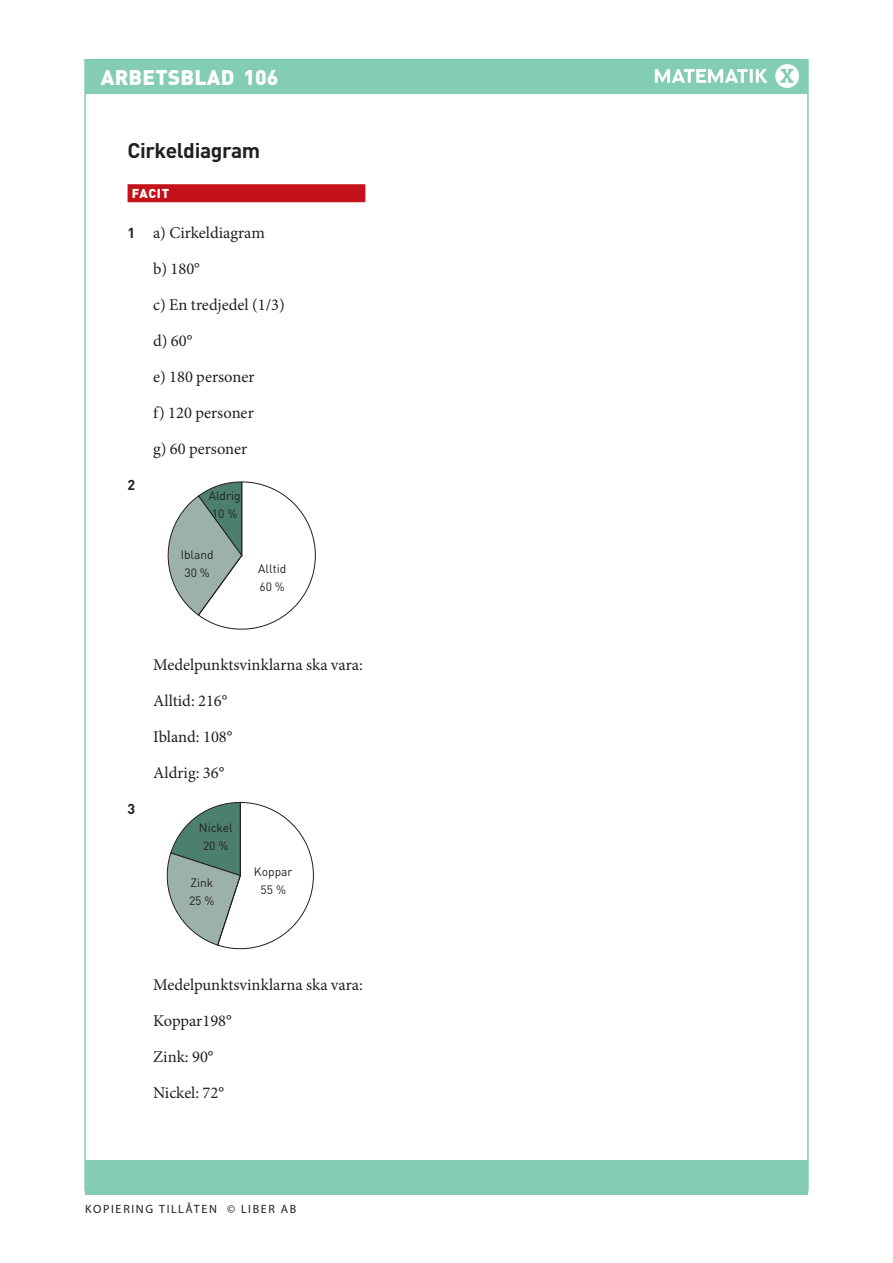
<style>
.page{position:relative;width:893px;height:1263px;background:#fff}
.page>*{position:absolute;margin:0;border:0;box-sizing:border-box;transform-origin:0 0}
.Antal_ratt{font:900 21px "DIN Pro";letter-spacing:.01em;color:#fff}
.R_OH{font:700 21px "DIN Pro";letter-spacing:-.02em;color:#231f20}
.Uppgift{font:16.5px "Minion Pro";color:#231f20}
.Uppgift-2{font:700 14.25px "DIN Pro";color:#231f20}
.R_Facit_2{font:900 12.75px "DIN Pro";letter-spacing:.055em;color:#fff}
.t1{font:12px/18px "DIN Pro";color:#231f20}
.t2{font:500 12px "Orgon Slab";letter-spacing:.14em;color:#231f20}
.s1{font-family:"DIN Pro";font-weight:700;font-size:14.25px}
</style>
<div class="page">
<div style="left:85px;top:59px;width:723px;height:34px;background:#83cdb5"></div>
<div style="left:85px;top:1160px;width:723px;height:34px;background:#83cdb5"></div>
<div style="left:775px;top:64px;width:24px;height:24px;background:#fff;border-radius:50%"></div>
<svg style="left:780px;top:69px;width:13px;height:14px"></svg>
<svg style="left:655px;top:69px;width:113px;height:14px"></svg>
<div style="left:128px;top:184px;width:237px;height:18px;background:#c4121a"></div>
<svg style="left:167px;top:481px;width:149px;height:149px"></svg>
<svg style="left:166px;top:802px;width:148px;height:147px"></svg>
<p class="Antal_ratt" style="left:101px;top:63px;width:179px">ARBETSBLAD 106</p>
<p class="R_OH" style="left:128px;top:136px;width:134px">Cirkeldiagram</p>
<p class="R_Facit_2" style="left:132px;top:185px;width:39px">FACIT</p>
<p class="Uppgift" style="left:128px;top:222px;width:139px"><span class="s1">1</span> a) Cirkeldiagram</p>
<p class="Uppgift" style="left:153px;top:258px;width:48px">b) 180°</p>
<p class="Uppgift" style="left:153px;top:294px;width:133px">c) En tredjedel (1/3)</p>
<p class="Uppgift" style="left:153px;top:330px;width:41px">d) 60°</p>
<p class="Uppgift" style="left:153px;top:366px;width:103px">e) 180 personer</p>
<p class="Uppgift" style="left:153px;top:402px;width:102px">f) 120 personer</p>
<p class="Uppgift" style="left:153px;top:438px;width:96px">g) 60 personer</p>
<p class="Uppgift-2" style="left:128px;top:475px;width:9px">2</p>
<p class="t1" style="left:209px;top:486px;width:34px">Aldrig<br>10 %</p>
<p class="t1" style="left:181px;top:545px;width:35px;text-align:center">Ibland<br>30 %</p>
<p class="t1" style="left:258px;top:559px;width:30px">Alltid<br>60 %</p>
<p class="Uppgift-2" style="left:128px;top:799px;width:9px">3</p>
<p class="Uppgift" style="left:153px;top:654px;width:211px">Medelpunktsvinklarna ska vara:</p>
<p class="Uppgift" style="left:153px;top:690px;width:76px">Alltid: 216°</p>
<p class="Uppgift" style="left:153px;top:726px;width:81px">Ibland: 108°</p>
<p class="Uppgift" style="left:153px;top:762px;width:73px">Aldrig: 36°</p>
<p class="t1" style="left:199px;top:818px;width:35px;text-align:center">Nickel<br>20 %</p>
<p class="t1" style="left:189px;top:873px;width:27px">Zink<br>25 %</p>
<p class="t1" style="left:254px;top:862px;width:40px;text-align:center">Koppar<br>55 %</p>
<p class="Uppgift" style="left:153px;top:973px;width:211px">Medelpunktsvinklarna ska vara:</p>
<p class="Uppgift" style="left:153px;top:1009px;width:80px">Koppar198°</p>
<p class="Uppgift" style="left:153px;top:1045px;width:62px">Zink: 90°</p>
<p class="Uppgift" style="left:153px;top:1081px;width:72px">Nickel: 72°</p>
<p class="t2" style="left:85px;top:1201px;width:213px">KOPIERING TILLÅTEN © LIBER AB</p>
</div>
